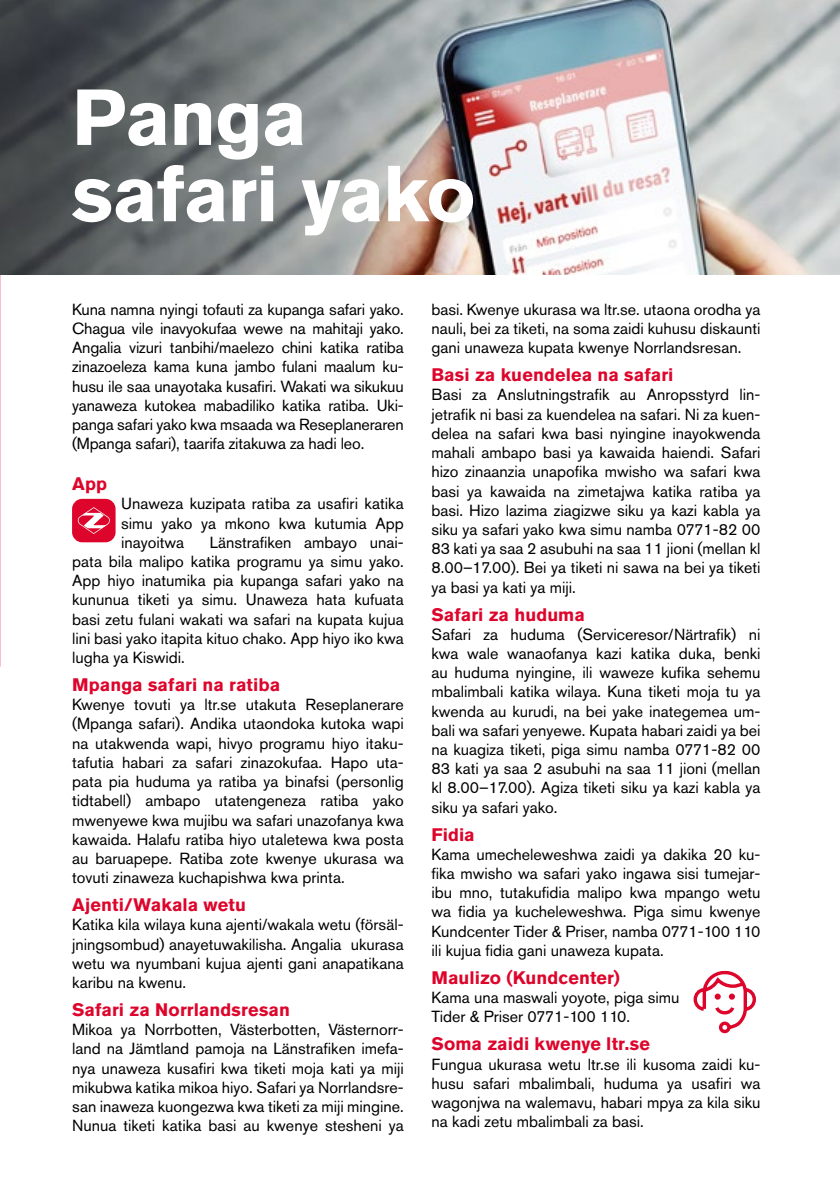
<style>
.page{position:relative;width:840px;height:1191px;background:#fff}
.page>*{position:absolute;margin:0;border:0;box-sizing:border-box;transform-origin:0 0}
.t1{font:700 78.4px/76.2px "Akzidenz Grotesk Std";letter-spacing:-.02em;color:#fff}
.t2{font:700 18px "Akzidenz Grotesk Std";letter-spacing:.005em;color:#dd052b}
.t3{font:16px/19.2px "Akzidenz Grotesk Std";color:#000;text-align:justify}
</style>
<div class="page">
<img style="left:0;top:0;width:839px;height:274px">
<div style="left:72px;top:499px;width:43px;height:43px;background:#dd052b;border-radius:10px"></div>
<svg style="left:78px;top:507px;width:32px;height:27px"></svg>
<svg style="left:693px;top:970px;width:63px;height:64px"></svg>
<h1 class="t1" style="left:72px;top:80px;width:405px">Panga safari yako</h1>
<p class="t3" style="left:72px;top:299px;width:333px">Kuna namna nyingi tofauti za kupanga safari yako.<br>Chagua vile inavyokufaa wewe na mahitaji yako.<br>Angalia vizuri tanbihi/maelezo chini katika ratiba zinazoeleza kama kuna jambo fulani maalum ku&shy;husu ile saa unayotaka kusafiri. Wakati wa sikukuu yanaweza kutokea mabadiliko katika ratiba. Uki&shy;panga safari yako kwa msaada wa Reseplaneraren (Mpanga safari), taarifa zitakuwa za hadi leo.</p>
<p class="t2" style="left:72px;top:473px;width:36px">App</p>
<p class="t3" style="left:121px;top:494px;width:284px">Unaweza kuzipata ratiba za usafiri katika simu yako ya mkono kwa kutumia App inayoitwa</p>
<p class="t3" style="left:72px;top:532px;width:333px;text-indent:137px">Länstrafiken ambayo unai&shy;pata bila malipo katika programu ya simu yako.<br>App hiyo inatumika pia kupanga safari yako na kununua tiketi ya simu. Unaweza hata kufuata basi zetu fulani wakati wa safari na kupata kujua lini basi yako itapita kituo chako. App hiyo iko kwa lugha ya Kiswidi.</p>
<p class="t2" style="left:72px;top:674px;width:210px">Mpanga safari na ratiba</p>
<p class="t3" style="left:72px;top:695px;width:333px">Kwenye tovuti ya ltr.se utakuta Reseplanerare (Mpanga safari). Andika utaondoka kutoka wapi na utakwenda wapi, hivyo programu hiyo itaku&shy;tafutia habari za safari zinazokufaa. Hapo uta&shy;pata pia huduma ya ratiba ya binafsi (personlig tidtabell) ambapo utatengeneza ratiba yako mwenyewe kwa mujibu wa safari unazofanya kwa kawaida. Halafu ratiba hiyo utaletewa kwa posta au baruapepe. Ratiba zote kwenye ukurasa wa tovuti zinaweza kuchapishwa kwa printa.</p>
<p class="t2" style="left:72px;top:894px;width:175px">Ajenti/Wakala wetu</p>
<p class="t3" style="left:72px;top:915px;width:333px">Katika kila wilaya kuna ajenti/wakala wetu (försäl&shy;jningsombud) anayetuwakilisha. Angalia ukurasa wetu wa nyumbani kujua ajenti gani anapatikana karibu na kwenu.</p>
<p class="t2" style="left:72px;top:999px;width:219px">Safari za Norrlandsresan</p>
<p class="t3" style="left:72px;top:1020px;width:333px">Mikoa ya Norrbotten, Västerbotten, Västernorr&shy;land na Jämtland pamoja na Länstrafiken imefa&shy;nya unaweza kusafiri kwa tiketi moja kati ya miji mikubwa katika mikoa hiyo. Safari ya Norrlandsre&shy;san inaweza kuongezwa kwa tiketi za miji mingine.<br>Nunua tiketi katika basi au kwenye stesheni ya</p>
<p class="t3" style="left:431px;top:299px;width:330px">basi. Kwenye ukurasa wa ltr.se. utaona orodha ya nauli, bei za tiketi, na soma zaidi kuhusu diskaunti gani unaweza kupata kwenye Norrlandsresan.</p>
<p class="t2" style="left:431px;top:364px;width:243px">Basi za kuendelea na safari</p>
<p class="t3" style="left:431px;top:385px;width:330px">Basi za Anslutningstrafik au Anropsstyrd lin&shy;jetrafik ni basi za kuendelea na safari. Ni za kuen&shy;delea na safari kwa basi nyingine inayokwenda mahali ambapo basi ya kawaida haiendi. Safari hizo zinaanzia unapofika mwisho wa safari kwa basi ya kawaida na zimetajwa katika ratiba ya basi. Hizo lazima ziagizwe siku ya kazi kabla ya siku ya safari yako kwa simu namba 0771-82 00<br>83 kati ya saa 2 asubuhi na saa 11 jioni (mellan kl 8.00–17.00). Bei ya tiketi ni sawa na bei ya tiketi ya basi ya kati ya miji.</p>
<p class="t2" style="left:431px;top:604px;width:155px">Safari za huduma</p>
<p class="t3" style="left:431px;top:624px;width:330px">Safari za huduma (Serviceresor/Närtrafik) ni kwa wale wanaofanya kazi katika duka, benki au huduma nyingine, ili waweze kufika sehemu mbalimbali katika wilaya. Kuna tiketi moja tu ya kwenda au kurudi, na bei yake inategemea um&shy;bali wa safari yenyewe. Kupata habari zaidi ya bei na kuagiza tiketi, piga simu namba 0771-82 00<br>83 kati ya saa 2 asubuhi na saa 11 jioni (mellan kl 8.00–17.00). Agiza tiketi siku ya kazi kabla ya siku ya safari yako.</p>
<p class="t2" style="left:431px;top:824px;width:45px">Fidia</p>
<p class="t3" style="left:431px;top:844px;width:330px">Kama umecheleweshwa zaidi ya dakika 20 ku&shy;fika mwisho wa safari yako ingawa sisi tumejar&shy;ibu mno, tutakufidia malipo kwa mpango wetu wa fidia ya kucheleweshwa. Piga simu kwenye Kundcenter Tider &amp; Priser, namba 0771-100 110 ili kujua fidia gani unaweza kupata.</p>
<p class="t2" style="left:431px;top:967px;width:190px">Maulizo (Kundcenter)</p>
<p class="t3" style="left:431px;top:987px;width:249px">Kama una maswali yoyote, piga simu<br>Tider &amp; Priser 0771-100 110.</p>
<p class="t2" style="left:431px;top:1033px;width:220px">Soma zaidi kwenye ltr.se</p>
<p class="t3" style="left:431px;top:1054px;width:330px">Fungua ukurasa wetu ltr.se ili kusoma zaidi ku&shy;husu safari mbalimbali, huduma ya usafiri wa wagonjwa na walemavu, habari mpya za kila siku na kadi zetu mbalimbali za basi.</p>
</div>
